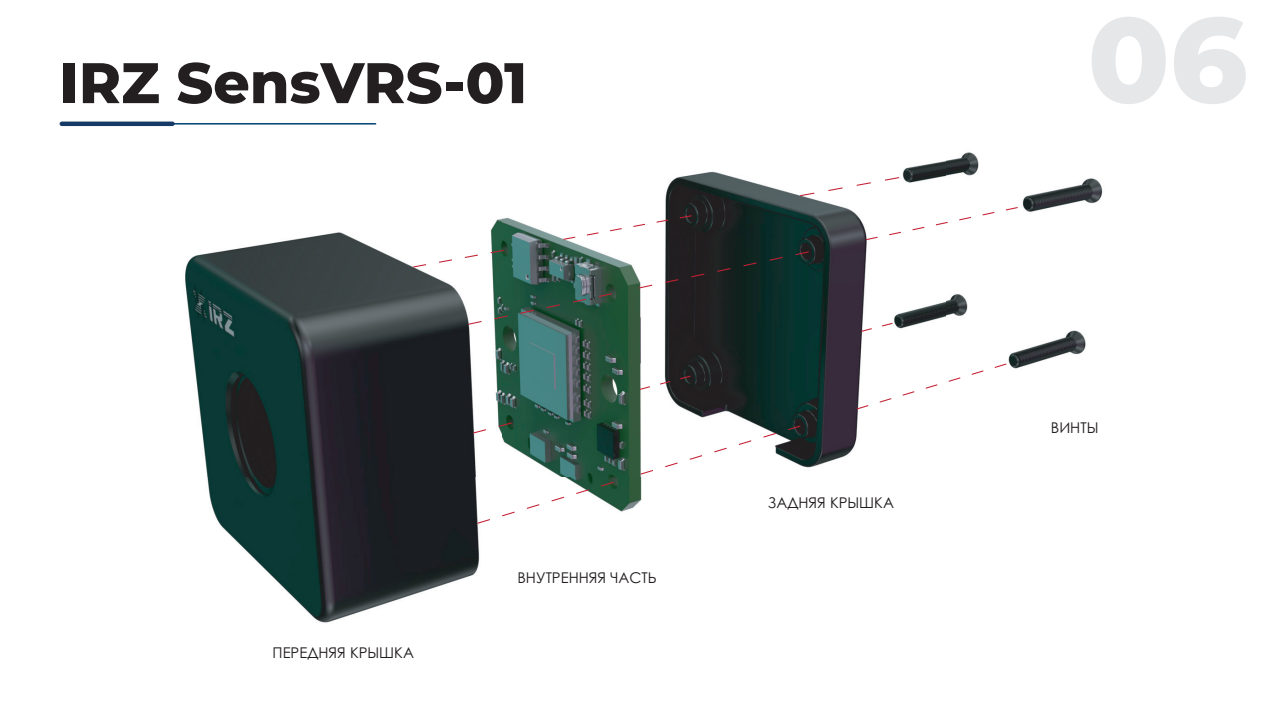
<style>
.page{position:relative;width:1263px;height:711px;background:#fff}
.page>*{position:absolute;margin:0;border:0;box-sizing:border-box;transform-origin:0 0}
.Страница{font:800 120px "Montserrat";color:#e6e7e9}
.Заголовок{font:800 57px "Montserrat";color:#231f20}
.t1{font:14.85px "Century Gothic";color:#231f20}
</style>
<div class="page">
<img style="left:59px;top:121px;width:443px;height:355px">
<img style="left:502px;top:161px;width:444px;height:315px">
<img style="left:946px;top:152px;width:157px;height:217px">
<img style="left:207px;top:476px;width:435px;height:147px">
<svg style="left:866px;top:207px;width:152px;height:33px"></svg>
<svg style="left:800px;top:177px;width:99px;height:19px"></svg>
<svg style="left:856px;top:363px;width:150px;height:46px"></svg>
<svg style="left:861px;top:322px;width:31px;height:9px"></svg>
<svg style="left:640px;top:425px;width:160px;height:49px"></svg>
<svg style="left:477px;top:481px;width:136px;height:42px"></svg>
<svg style="left:473px;top:422px;width:39px;height:11px"></svg>
<svg style="left:640px;top:375px;width:50px;height:14px"></svg>
<svg style="left:639px;top:251px;width:170px;height:37px;background:#3b4645"></svg>
<svg style="left:468px;top:293px;width:144px;height:31px"></svg>
<svg style="left:413px;top:250px;width:91px;height:17px"></svg>
<svg style="left:563px;top:215px;width:129px;height:25px"></svg>
<hr style="left:62px;top:123px;width:314px;height:1px;background:#004071">
<div style="left:62px;top:121px;width:110px;height:5px;background:#143a65"></div>
<p class="Заголовок" style="left:60px;top:41px;width:469px">IRZ SensVRS-01</p>
<p class="t1" style="left:273px;top:641px;width:143px">ПЕРЕДНЯЯ КРЫШКА</p>
<p class="t1" style="left:517px;top:567px;width:141px">ВНУТРЕННЯЯ ЧАСТЬ</p>
<p class="t1" style="left:768px;top:492px;width:128px">ЗАДНЯЯ КРЫШКА</p>
<p class="Страница" style="left:1088px;top:-28px;width:162px">06</p>
<p class="t1" style="left:1051px;top:417px;width:49px">ВИНТЫ</p>
</div>
